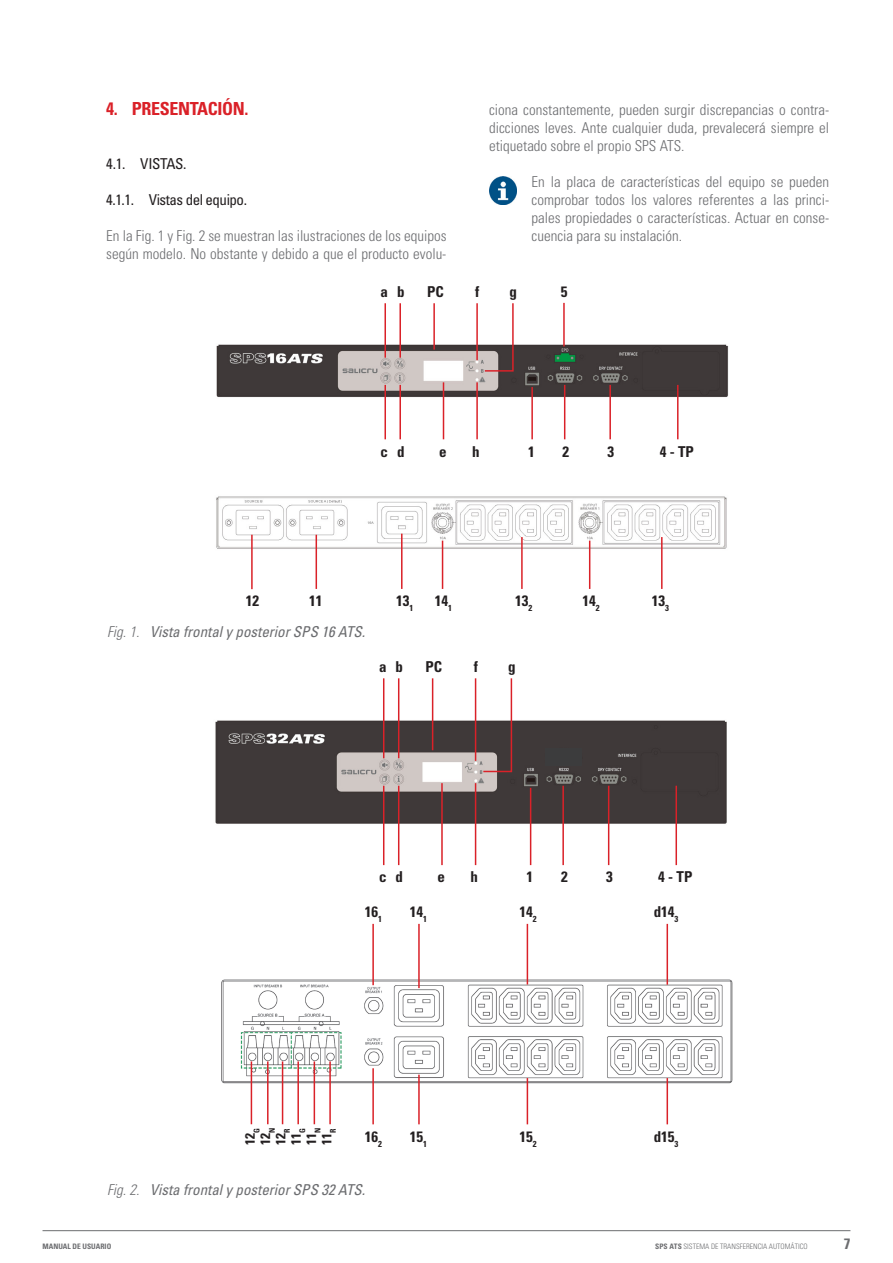
<style>
.page{position:relative;width:893px;height:1263px;background:#fff}
.page>*{position:absolute;margin:0;border:0;box-sizing:border-box;transform-origin:0 0}
.t1{font:700 condensed 18px "Univers LT Std";letter-spacing:-.02em;color:#da2128}
.TEXTO_GENERAL{font:300 condensed 15px/18px "Univers LT Std";color:#6c6d70}
.SIMBOLS{font:300 condensed 15px/18px "Univers LT Std";color:#6c6d70;text-align:justify}
.TEXTO_GENERAL-2{font:700 condensed 15px "Univers LT Std";color:#231f20}
.t2{font:italic condensed 15px "Univers LT Std";color:#6c6d70}
.t3{font:condensed 15px "Univers LT Std";letter-spacing:-.03em;color:#231f20}
.t4{font:700 condensed 15px "Univers LT Std";color:#6c6d70}
.TEXTO_GENERAL-3{font:700 condensed 13.5px "Univers LT Std";color:#231f20}
.t5{font:300 condensed 7.5px "Univers LT Std";color:#6c6d70}
.t6{font:700 condensed 7.5px "Univers LT Std";color:#6c6d70}
.s1{font-weight:300}
.s2{font-weight:700}
</style>
<div class="page">
<hr style="left:43px;top:1230px;width:807px;height:1px;background:#6c6d70">
<img style="left:489px;top:177px;width:28px;height:27px">
<img style="left:216px;top:344px;width:513px;height:57px">
<hr style="left:399px;top:385px;width:2px;height:54px;background:#da2128">
<hr style="left:443px;top:382px;width:1px;height:57px;background:#da2128">
<hr style="left:476px;top:382px;width:2px;height:57px;background:#da2128">
<hr style="left:384px;top:385px;width:2px;height:54px;background:#da2128">
<hr style="left:564px;top:385px;width:1px;height:54px;background:#da2128">
<hr style="left:609px;top:385px;width:2px;height:54px;background:#da2128">
<hr style="left:531px;top:387px;width:2px;height:52px;background:#da2128">
<hr style="left:677px;top:385px;width:1px;height:54px;background:#da2128">
<hr style="left:399px;top:303px;width:2px;height:55px;background:#da2128">
<hr style="left:476px;top:303px;width:2px;height:57px;background:#da2128">
<hr style="left:563px;top:303px;width:2px;height:43px;background:#da2128">
<hr style="left:384px;top:303px;width:2px;height:55px;background:#da2128">
<svg style="left:483px;top:303px;width:31px;height:69px"></svg>
<hr style="left:433px;top:303px;width:2px;height:47px;background:#da2128">
<img style="left:216px;top:496px;width:511px;height:56px">
<hr style="left:316px;top:535px;width:1px;height:54px;background:#da2128">
<hr style="left:401px;top:534px;width:2px;height:55px;background:#da2128">
<hr style="left:442px;top:541px;width:1px;height:48px;background:#da2128">
<hr style="left:589px;top:541px;width:1px;height:48px;background:#da2128">
<hr style="left:251px;top:535px;width:2px;height:54px;background:#da2128">
<hr style="left:661px;top:537px;width:2px;height:52px;background:#da2128">
<hr style="left:521px;top:537px;width:2px;height:52px;background:#da2128">
<img style="left:215px;top:719px;width:512px;height:108px">
<hr style="left:398px;top:786px;width:1px;height:79px;background:#da2128">
<hr style="left:441px;top:783px;width:2px;height:82px;background:#da2128">
<hr style="left:475px;top:783px;width:1px;height:82px;background:#da2128">
<hr style="left:383px;top:786px;width:1px;height:79px;background:#da2128">
<hr style="left:562px;top:786px;width:2px;height:79px;background:#da2128">
<hr style="left:608px;top:786px;width:1px;height:79px;background:#da2128">
<hr style="left:530px;top:788px;width:1px;height:77px;background:#da2128">
<hr style="left:675px;top:786px;width:2px;height:79px;background:#da2128">
<hr style="left:398px;top:678px;width:1px;height:80px;background:#da2128">
<hr style="left:475px;top:678px;width:1px;height:83px;background:#da2128">
<hr style="left:383px;top:678px;width:1px;height:80px;background:#da2128">
<svg style="left:482px;top:678px;width:31px;height:95px"></svg>
<hr style="left:432px;top:678px;width:1px;height:72px;background:#da2128">
<div style="left:545px;top:748px;width:36px;height:17px;background:#3c3c3d"></div>
<img style="left:221px;top:972px;width:512px;height:115px">
<hr style="left:418px;top:1075px;width:2px;height:49px;background:#da2128">
<hr style="left:251px;top:1061px;width:1px;height:63px;background:#da2128">
<hr style="left:666px;top:1078px;width:2px;height:46px;background:#da2128">
<hr style="left:527px;top:1078px;width:1px;height:46px;background:#da2128">
<hr style="left:267px;top:1061px;width:2px;height:63px;background:#da2128">
<hr style="left:297px;top:1061px;width:2px;height:63px;background:#da2128">
<hr style="left:282px;top:1061px;width:1px;height:63px;background:#da2128">
<hr style="left:329px;top:1061px;width:2px;height:63px;background:#da2128">
<hr style="left:314px;top:1061px;width:1px;height:63px;background:#da2128">
<hr style="left:372px;top:1068px;width:2px;height:56px;background:#da2128">
<hr style="left:418px;top:924px;width:2px;height:64px;background:#da2128">
<hr style="left:666px;top:924px;width:2px;height:61px;background:#da2128">
<hr style="left:527px;top:924px;width:1px;height:60px;background:#da2128">
<hr style="left:372px;top:924px;width:2px;height:61px;background:#da2128">
<p class="t1" style="left:106px;top:97px;width:144px">4. PRESENTACIÓN.</p>
<p class="t3" style="left:106px;top:154px;width:82px">4.1. VISTAS.</p>
<p class="t3" style="left:106px;top:190px;width:142px">4.1.1. Vistas del equipo.</p>
<p class="TEXTO_GENERAL" style="left:106px;top:226px;width:342px">En la Fig. 1 y Fig. 2 se muestran las ilustraciones de los equipos según modelo. No obstante y debido a que el producto evolu-</p>
<p class="TEXTO_GENERAL" style="left:489px;top:100px;width:342px;text-align:justify">ciona constantemente, pueden surgir discrepancias o contra&shy;dicciones leves. Ante cualquier duda, prevalecerá siempre el etiquetado sobre el propio SPS ATS.</p>
<p class="SIMBOLS" style="left:531px;top:172px;width:299px">En la placa de características del equipo se pueden comprobar todos los valores referentes a las princi&shy;pales propiedades o características. Actuar en conse&shy;cuencia para su instalación.</p>
<p class="TEXTO_GENERAL-2" style="left:381px;top:282px;width:25px">a b</p>
<p class="TEXTO_GENERAL-2" style="left:427px;top:282px;width:18px">PC</p>
<p class="TEXTO_GENERAL-2" style="left:475px;top:282px;width:6px">f</p>
<p class="TEXTO_GENERAL-2" style="left:509px;top:282px;width:9px">g</p>
<p class="TEXTO_GENERAL-2" style="left:561px;top:282px;width:8px">5</p>
<p class="TEXTO_GENERAL-2" style="left:381px;top:442px;width:25px">c d</p>
<p class="TEXTO_GENERAL-2" style="left:439px;top:442px;width:9px">e</p>
<p class="TEXTO_GENERAL-2" style="left:472px;top:442px;width:9px">h</p>
<p class="TEXTO_GENERAL-2" style="left:528px;top:442px;width:8px">1</p>
<p class="TEXTO_GENERAL-2" style="left:563px;top:442px;width:8px">2</p>
<p class="TEXTO_GENERAL-2" style="left:608px;top:442px;width:8px">3</p>
<p class="TEXTO_GENERAL-2" style="left:660px;top:442px;width:36px">4 - TP</p>
<p class="TEXTO_GENERAL-2" style="left:246px;top:592px;width:15px">12</p>
<p class="TEXTO_GENERAL-2" style="left:309px;top:592px;width:15px">11</p>
<p class="TEXTO_GENERAL-2" style="left:396px;top:592px;width:19px">13<sub>1</sub></p>
<p class="TEXTO_GENERAL-2" style="left:435px;top:592px;width:19px">14<sub>1</sub></p>
<p class="TEXTO_GENERAL-2" style="left:515px;top:592px;width:19px">13<sub>2</sub></p>
<p class="TEXTO_GENERAL-2" style="left:583px;top:592px;width:19px">14<sub>2</sub></p>
<p class="TEXTO_GENERAL-2" style="left:652px;top:592px;width:19px">13<sub>3</sub></p>
<p class="t2" style="left:107px;top:622px;width:260px"><span class="s1">Fig. 1.</span> Vista frontal y posterior SPS 16 ATS.</p>
<p class="TEXTO_GENERAL-2" style="left:379px;top:657px;width:25px">a b</p>
<p class="TEXTO_GENERAL-2" style="left:425px;top:657px;width:18px">PC</p>
<p class="TEXTO_GENERAL-2" style="left:474px;top:657px;width:6px">f</p>
<p class="TEXTO_GENERAL-2" style="left:508px;top:657px;width:9px">g</p>
<p class="TEXTO_GENERAL-2" style="left:379px;top:868px;width:25px">c d</p>
<p class="TEXTO_GENERAL-2" style="left:438px;top:868px;width:9px">e</p>
<p class="TEXTO_GENERAL-2" style="left:471px;top:868px;width:9px">h</p>
<p class="TEXTO_GENERAL-2" style="left:527px;top:868px;width:8px">1</p>
<p class="TEXTO_GENERAL-2" style="left:561px;top:868px;width:8px">2</p>
<p class="TEXTO_GENERAL-2" style="left:606px;top:868px;width:8px">3</p>
<p class="TEXTO_GENERAL-2" style="left:658px;top:868px;width:36px">4 - TP</p>
<p class="TEXTO_GENERAL-2" style="left:365px;top:903px;width:19px">16<sub>1</sub></p>
<p class="TEXTO_GENERAL-2" style="left:410px;top:903px;width:19px">14<sub>1</sub></p>
<p class="TEXTO_GENERAL-2" style="left:519px;top:903px;width:19px">14<sub>2</sub></p>
<p class="TEXTO_GENERAL-2" style="left:654px;top:903px;width:26px">d14<sub>3</sub></p>
<p class="TEXTO_GENERAL-3" style="left:242px;top:1144px;width:18px;rotate:-90deg">12<sub>G</sub></p>
<p class="TEXTO_GENERAL-3" style="left:257px;top:1144px;width:19px;rotate:-90deg">12<sub>N</sub></p>
<p class="TEXTO_GENERAL-3" style="left:272px;top:1144px;width:18px;rotate:-90deg">12<sub>R</sub></p>
<p class="TEXTO_GENERAL-3" style="left:288px;top:1144px;width:18px;rotate:-90deg">11<sub>G</sub></p>
<p class="TEXTO_GENERAL-3" style="left:303px;top:1144px;width:19px;rotate:-90deg">11<sub>N</sub></p>
<p class="TEXTO_GENERAL-3" style="left:318px;top:1144px;width:18px;rotate:-90deg">11<sub>R</sub></p>
<p class="t2" style="left:107px;top:1180px;width:260px"><span class="s1">Fig. 2.</span> Vista frontal y posterior SPS 32 ATS.</p>
<p class="TEXTO_GENERAL-2" style="left:365px;top:1127px;width:19px">16<sub>2</sub></p>
<p class="TEXTO_GENERAL-2" style="left:410px;top:1127px;width:19px">15<sub>1</sub></p>
<p class="TEXTO_GENERAL-2" style="left:519px;top:1127px;width:19px">15<sub>2</sub></p>
<p class="TEXTO_GENERAL-2" style="left:654px;top:1127px;width:26px">d15<sub>3</sub></p>
<p class="t6" style="left:43px;top:1241px;width:70px">MANUAL DE USUARIO</p>
<p class="t5" style="left:655px;top:1241px;width:154px"><span class="s2">SPS ATS</span> SISTEMA DE TRANSFERENCIA AUTOMÁTICO</p>
<p class="t4" style="left:844px;top:1234px;width:8px">7</p>
</div>
